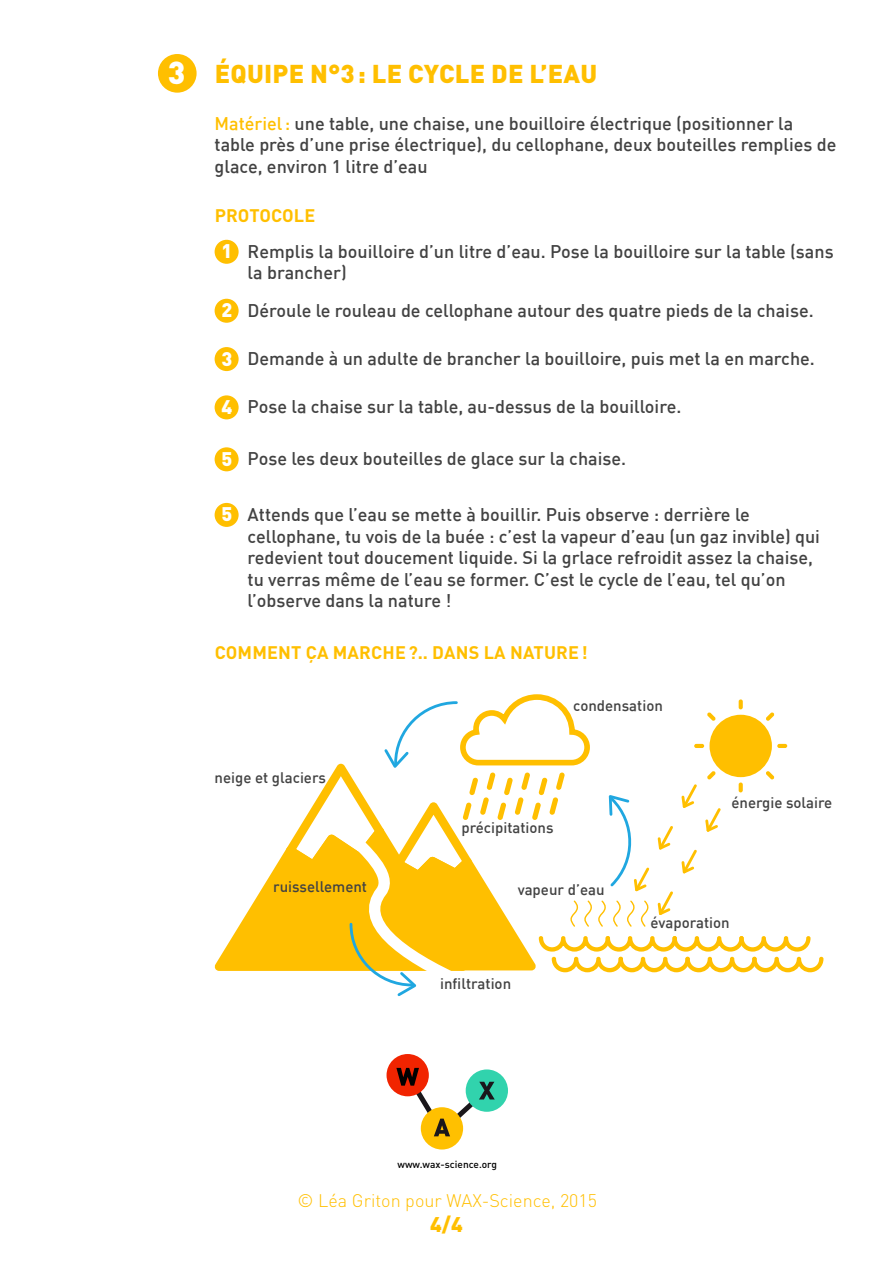
<style>
.page{position:relative;width:893px;height:1263px;background:#fff}
.page>*{position:absolute;margin:0;border:0;box-sizing:border-box;transform-origin:0 0}
.Courant{font:900 31.35px "DINOT";color:#fff}
.Courant-2{font:900 25.5px "DINOT";letter-spacing:.01em;color:#ffbf00}
.t1{font:900 21px "DINOT";color:#ffbf00}
.Courant-3{font:900 19.5px "DINOT";color:#fff}
.Courant-4{font:500 18px/21.6px "DIN";color:#424242}
.Courant-5{font:700 18px "DINOT";letter-spacing:.01em;color:#ffbf00}
.t2{font:300 18px "DINOT";color:#ffbf00}
.Courant-6{font:500 15px "DIN";color:#424242}
.t3{font:500 10.2px "DIN";color:#000}
.s1{color:#ffbf00}
</style>
<div class="page">
<svg style="left:215px;top:694px;width:609px;height:302px"></svg>
<div style="left:466px;top:1069px;width:42px;height:43px;background:#31d3ad;border-radius:50%"></div>
<div style="left:387px;top:1054px;width:42px;height:42px;background:#f12400;border-radius:50%"></div>
<div style="left:421px;top:1107px;width:42px;height:42px;background:#ffc000;border-radius:50%"></div>
<svg style="left:396px;top:1068px;width:99px;height:68px"></svg>
<div style="left:158px;top:54px;width:39px;height:39px;background:#ffbf00;border-radius:50%"></div>
<div style="left:215px;top:240px;width:24px;height:24px;background:#ffbf00;border-radius:50%"></div>
<div style="left:215px;top:299px;width:24px;height:24px;background:#ffbf00;border-radius:50%"></div>
<div style="left:215px;top:347px;width:24px;height:24px;background:#ffbf00;border-radius:50%"></div>
<div style="left:215px;top:395px;width:24px;height:24px;background:#ffbf00;border-radius:50%"></div>
<div style="left:215px;top:447px;width:24px;height:24px;background:#ffbf00;border-radius:50%"></div>
<div style="left:215px;top:503px;width:24px;height:24px;background:#ffbf00;border-radius:50%"></div>
<p class="Courant" style="left:168px;top:51px;width:19px">3</p>
<p class="Courant-2" style="left:215px;top:57px;width:384px">ÉQUIPE N°3: LE CYCLE DE L’EAU</p>
<p class="Courant-4" style="left:215px;top:112px;width:623px"><span class="s1">Matériel:</span> une table, une chaise, une bouilloire électrique (positionner la table près d’une prise électrique), du cellophane, deux bouteilles remplies de glace, environ 1 litre d’eau</p>
<p class="Courant-5" style="left:215px;top:203px;width:102px">PROTOCOLE</p>
<p class="Courant-3" style="left:222px;top:238px;width:12px">1</p>
<p class="Courant-3" style="left:222px;top:297px;width:12px">2</p>
<p class="Courant-3" style="left:222px;top:345px;width:12px">3</p>
<p class="Courant-3" style="left:222px;top:394px;width:12px">4</p>
<p class="Courant-3" style="left:222px;top:446px;width:12px">5</p>
<p class="Courant-3" style="left:222px;top:501px;width:12px">5</p>
<p class="Courant-4" style="left:248px;top:240px;width:588px">Remplis la bouilloire d’un litre d’eau. Pose la bouilloire sur la table (sans la brancher)</p>
<p class="Courant-4" style="left:248px;top:299px;width:568px">Déroule le rouleau de cellophane autour des quatre pieds de la chaise.</p>
<p class="Courant-4" style="left:248px;top:347px;width:569px">Demande à un adulte de brancher la bouilloire, puis met la en marche.</p>
<p class="Courant-4" style="left:248px;top:395px;width:435px">Pose la chaise sur la table, au-dessus de la bouilloire.</p>
<p class="Courant-4" style="left:248px;top:447px;width:380px">Pose les deux bouteilles de glace sur la chaise.</p>
<p class="Courant-4" style="left:248px;top:503px;width:574px">Attends que l’eau se mette à bouillir. Puis observe : derrière le cellophane, tu vois de la buée : c’est la vapeur d’eau (un gaz invible) qui redevient tout doucement liquide. Si la grlace refroidit assez la chaise, tu verras même de l’eau se former. C’est le cycle de l’eau, tel qu’on l’observe dans la nature !</p>
<p class="Courant-5" style="left:215px;top:640px;width:374px">COMMENT ÇA MARCHE?.. DANS LA NATURE!</p>
<p class="Courant-6" style="left:215px;top:767px;width:113px">neige et glaciers</p>
<p class="Courant-6" style="left:273px;top:877px;width:95px">ruissellement</p>
<p class="Courant-6" style="left:573px;top:696px;width:91px">condensation</p>
<p class="Courant-6" style="left:461px;top:818px;width:94px">précipitations</p>
<p class="Courant-6" style="left:518px;top:880px;width:88px">vapeur d’eau</p>
<p class="Courant-6" style="left:731px;top:793px;width:102px">énergie solaire</p>
<p class="Courant-6" style="left:440px;top:974px;width:73px">infiltration</p>
<p class="Courant-6" style="left:651px;top:913px;width:81px">évaporation</p>
<p class="t3" style="left:398px;top:1158px;width:101px">www.wax-science.org</p>
<p class="t2" style="left:298px;top:1189px;width:301px">© Léa Griton pour WAX-Science, 2015</p>
<p class="t1" style="left:430px;top:1210px;width:34px">4/4</p>
</div>
